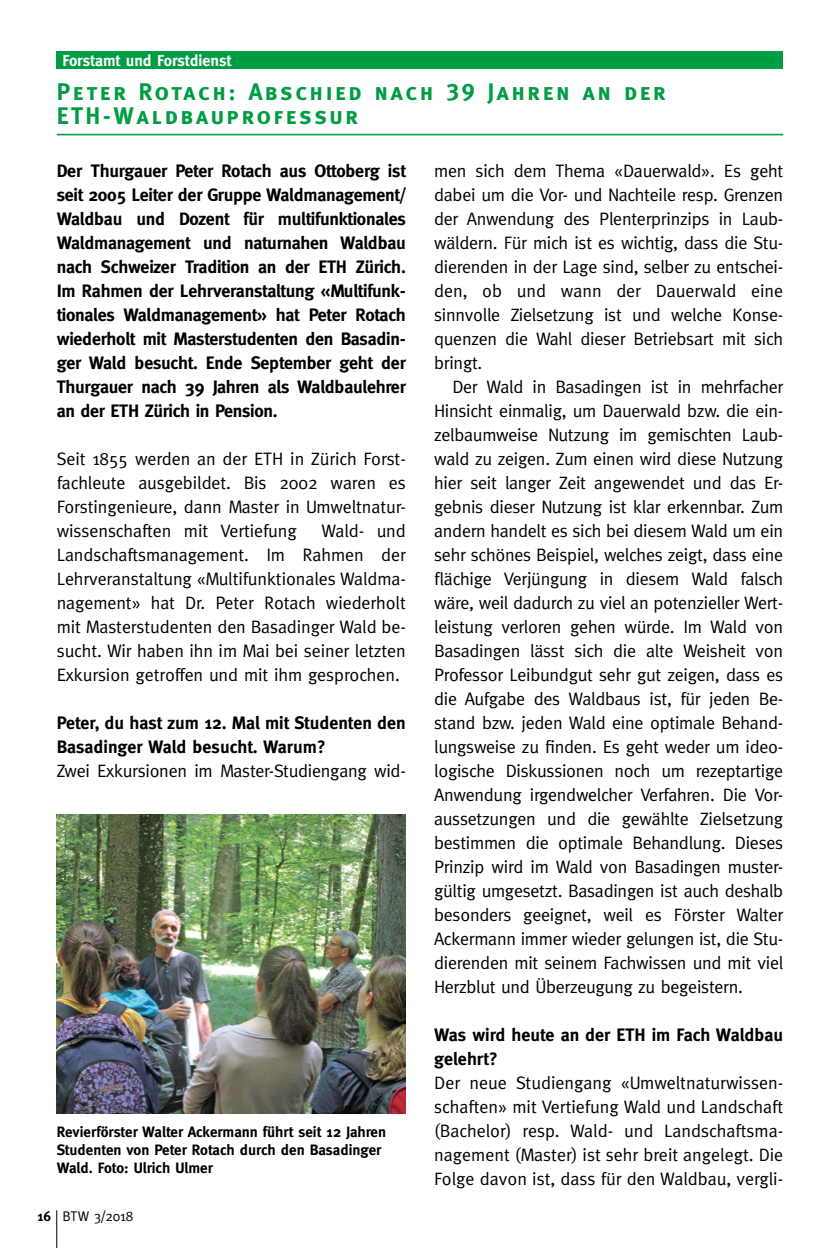
<style>
.page{position:relative;width:840px;height:1248px;background:#fff}
.page>*{position:absolute;margin:0;border:0;box-sizing:border-box;transform-origin:0 0}
.t1{font:24px/24px "Meta Bold Caps";letter-spacing:.1em;color:#009c44}
.t2{font:18px/24px "Meta";letter-spacing:-.015em;color:#000;text-align:justify}
.t3{font:700 18px/24px "Meta";color:#000}
.t4{font:700 16px "Meta";color:#fff}
.t5{font:700 15px/18px "Meta";color:#000}
.t6{font:14px "Meta";letter-spacing:-.01em;color:#000}
.s1{font-weight:700}
</style>
<div class="page">
<hr style="left:56px;top:1210px;width:1px;height:37px;background:#000">
<div style="left:57px;top:51px;width:725px;height:17px;background:#009c44"></div>
<hr style="left:57px;top:134px;width:725px;height:1px;background:#009c44">
<img style="left:57px;top:814px;width:348px;height:299px">
<p class="t4" style="left:62px;top:51px;width:170px">Forstamt und Forstdienst</p>
<h1 class="t1" style="left:57px;top:79px;width:610px">Peter Rotach: Abschied nach 39 Jahren an der<br>ETH-Waldbauprofessur</h1>
<p class="t3" style="left:57px;top:158px;width:350px;text-align:justify">Der Thurgauer Peter Rotach aus Ottoberg ist seit 2005 Leiter der Gruppe Waldmanagement/ Waldbau und Dozent für multifunktionales Waldmanagement und naturnahen Waldbau nach Schweizer Tradition an der ETH Zürich.<br>Im Rahmen der Lehrveranstaltung «Multifunk&shy;tionales Waldmanagement» hat Peter Rotach wiederholt mit Masterstudenten den Basadin&shy;ger Wald besucht. Ende September geht der Thurgauer nach 39 Jahren als Waldbaulehrer an der ETH Zürich in Pension.</p>
<p class="t2" style="left:57px;top:446px;width:350px">Seit 1855 werden an der ETH in Zürich Forst&shy;fachleute ausgebildet. Bis 2002 waren es Forstingenieure, dann Master in Umweltnatur&shy;wissenschaften mit Vertiefung</p>
<p class="t2" style="left:434px;top:158px;width:350px">men sich dem Thema «Dauerwald». Es geht dabei um die Vor- und Nachteile resp. Grenzen der Anwendung des Plenterprinzips in Laub&shy;wäldern. Für mich ist es wichtig, dass die Stu&shy;dierenden in der Lage sind, selber zu entschei&shy;den, ob und wann der Dauerwald eine sinnvolle Zielsetzung ist und welche Konse&shy;quenzen die Wahl dieser Betriebsart mit sich bringt.</p>
<p class="t2" style="left:434px;top:374px;width:350px;text-indent:18px">Der Wald in Basadingen ist in mehrfacher Hinsicht einmalig, um Dauerwald bzw. die ein&shy;zelbaumweise Nutzung im gemischten Laub&shy;wald zu zeigen. Zum einen wird diese Nutzung hier seit langer Zeit angewendet und das Er&shy;gebnis dieser Nutzung ist klar erkennbar. Zum andern handelt es sich bei diesem Wald um ein sehr schönes Beispiel, welches zeigt, dass eine flächige Verjüngung in diesem Wald falsch wäre, weil dadurch zu viel an potenzieller Wert&shy;leistung verloren gehen würde. Im Wald von Basadingen lässt sich die alte Weisheit von Professor Leibundgut sehr gut zeigen, dass es die Aufgabe des Waldbaus ist, für jeden Be&shy;stand bzw. jeden Wald eine optimale Behand&shy;lungsweise zu finden. Es geht weder um ideo&shy;logische Diskussionen noch um rezeptartige Anwendung irgendwelcher Verfahren. Die Vor&shy;aussetzungen und die gewählte Zielsetzung bestimmen die optimale Behandlung. Dieses Prinzip wird im Wald von Basadingen muster&shy;gültig umgesetzt. Basadingen ist auch deshalb besonders geeignet, weil es Förster Walter Ackermann immer wieder gelungen ist, die Stu&shy;dierenden mit seinem Fachwissen und mit viel Herzblut und Überzeugung zu begeistern.</p>
<p class="t3" style="left:434px;top:1022px;width:350px">Was wird heute an der ETH im Fach Waldbau gelehrt?</p>
<p class="t2" style="left:434px;top:1070px;width:350px">Der neue Studiengang «Umweltnaturwissen&shy;schaften» mit Vertiefung Wald und Landschaft (Bachelor) resp. Wald- und Landschaftsma&shy;nagement (Master) ist sehr breit angelegt. Die Folge davon ist, dass für den Waldbau, vergli-</p>
<p class="t2" style="left:57px;top:518px;width:350px;text-indent:264px">Wald- und Landschaftsmanagement. Im Rahmen der Lehrveranstaltung «Multifunktionales Waldma&shy;nagement» hat Dr. Peter Rotach wiederholt mit Masterstudenten den Basadinger Wald be&shy;sucht. Wir haben ihn im Mai bei seiner letzten Exkursion getroffen und mit ihm gesprochen.</p>
<p class="t3" style="left:57px;top:710px;width:350px">Peter, du hast zum 12. Mal mit Studenten den<br>Basadinger Wald besucht. Warum?</p>
<p class="t2" style="left:57px;top:758px;width:350px">Zwei Exkursionen im Master-Studiengang wid-</p>
<p class="t5" style="left:57px;top:1123px;width:330px">Revierförster Walter Ackermann führt seit 12 Jahren<br>Studenten von Peter Rotach durch den Basadinger<br>Wald. Foto: Ulrich Ulmer</p>
<p class="t6" style="left:37px;top:1208px;width:97px"><span class="s1">16</span> BTW 3/2018</p>
</div>
